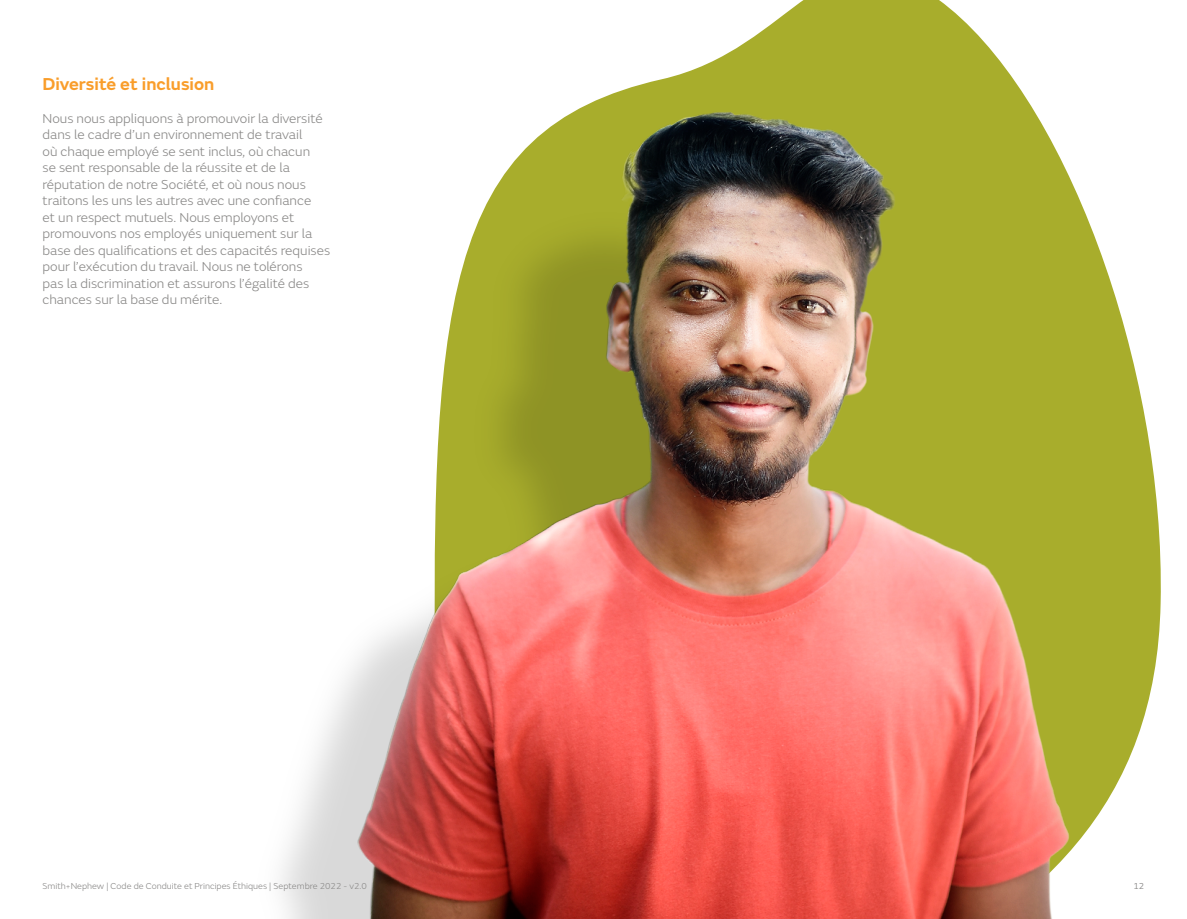
<style>
.page{position:relative;width:1187px;height:919px;background:#fff}
.page>*{position:absolute;margin:0;border:0;box-sizing:border-box;transform-origin:0 0}
.t1{font:600 18px "FS Emeric";color:#f99d2a}
.t2{font:300 13.5px/16.5px "FS Emeric";color:#888786}
.t3{font:300 9px "FS Emeric";color:#888786}
.t4{font:9px "FS Emeric";color:#888786}
</style>
<div class="page">
<img style="left:281px;top:0;width:880px;height:918px">
<h1 class="t1" style="left:43px;top:70px;width:173px">Diversité et inclusion</h1>
<p class="t2" style="left:43px;top:109px;width:289px">Nous nous appliquons à promouvoir la diversité dans le cadre d’un environnement de travail<br>où chaque employé se sent inclus, où chacun<br>se sent responsable de la réussite et de la réputation de notre Société, et où nous nous traitons les uns les autres avec une confiance<br>et un respect mutuels. Nous employons et promouvons nos employés uniquement sur la base des qualifications et des capacités requises pour l’exécution du travail. Nous ne tolérons<br>pas la discrimination et assurons l’égalité des chances sur la base du mérite.</p>
<p class="t3" style="left:43px;top:879px;width:326px">Smith+Nephew | Code de Conduite et Principes Éthiques | Septembre 2022 - v2.0</p>
<p class="t4" style="left:1133px;top:879px;width:12px">12</p>
</div>
